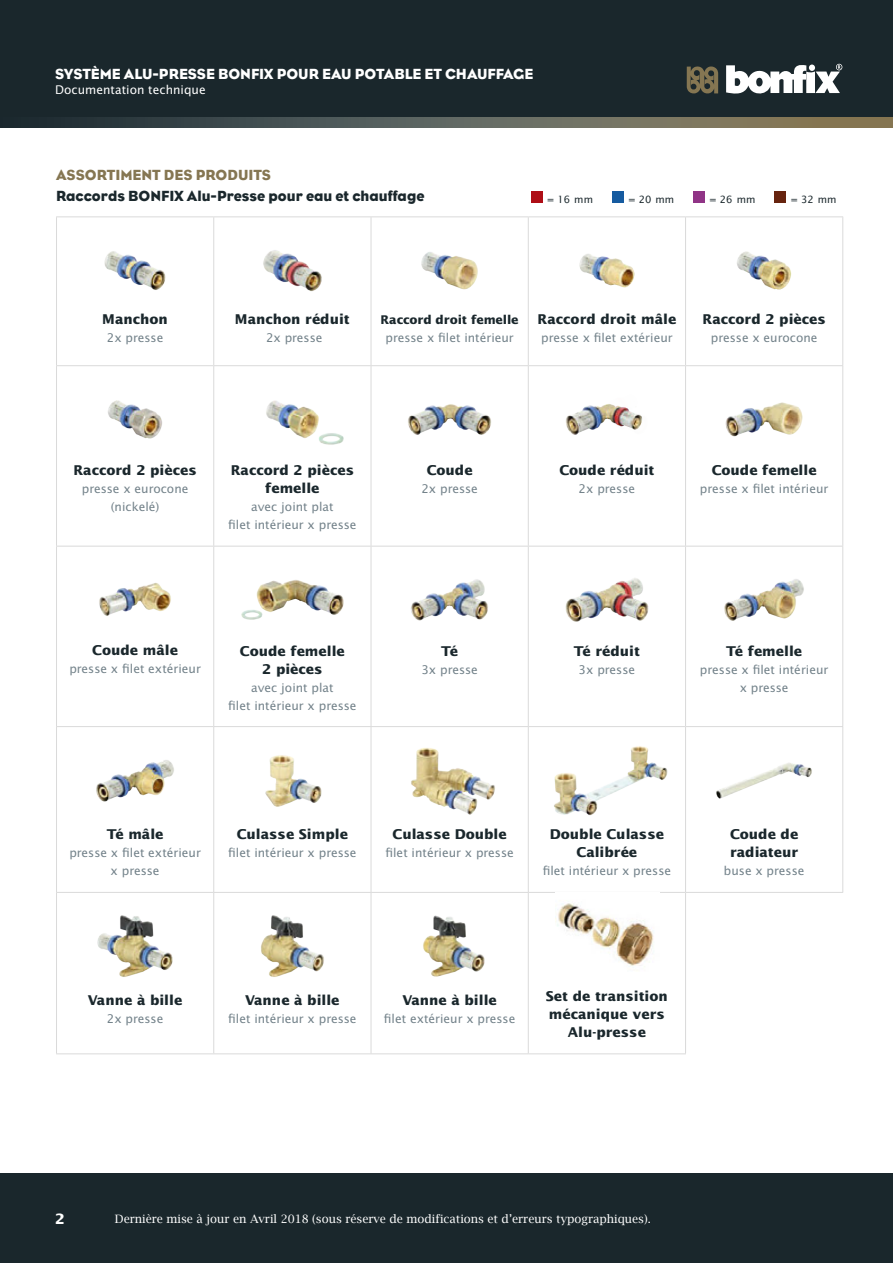
<style>
.page{position:relative;width:893px;height:1263px;background:#fff}
.page>*{position:absolute;margin:0;border:0;box-sizing:border-box;transform-origin:0 0}
.t1{font:15px/21px "Eagle";color:#1a272c}
.t2{font:15px "Eagle";color:#fff}
.t3{font:700 14.25px "Lucida Sans Std";color:#fff}
.t4{font:700 13.5px/18px "Lucida Sans Std";color:#1a272c;text-align:center}
.t5{font:12px/18px "Lucida Sans Std";color:#73828a;text-align:center}
.t6{font:12px "Lucida Sans Std";color:#fff}
.t7{font:11.55px "Lucida Bright";color:#fff}
.t8{font:10.05px "Lucida Sans Std";color:#1a272c}
.s1{color:#857652}
.s2{font-weight:700;color:#1a272c}
</style>
<div class="page">
<svg style="left:0;top:117px;width:885px;height:11px;background:#5a5d54"></svg>
<div style="left:885px;top:21px;width:8px;height:107px;background:#857551"></div>
<div style="left:0;top:1174px;width:893px;height:89px;background:#1a272c"></div>
<div style="left:0;top:0;width:893px;height:117px;background:#1a272c"></div>
<svg style="left:687px;top:66px;width:31px;height:28px"></svg>
<svg style="left:726px;top:64px;width:116px;height:30px"></svg>
<hr style="left:56px;top:216px;width:158px;height:1px;background:#dadada">
<hr style="left:56px;top:217px;width:1px;height:148px;background:#dadada">
<hr style="left:214px;top:216px;width:157px;height:1px;background:#dadada">
<hr style="left:213px;top:217px;width:1px;height:148px;background:#dadada">
<hr style="left:371px;top:216px;width:157px;height:1px;background:#dadada">
<hr style="left:371px;top:217px;width:1px;height:148px;background:#dadada">
<hr style="left:528px;top:216px;width:157px;height:1px;background:#dadada">
<hr style="left:528px;top:217px;width:1px;height:148px;background:#dadada">
<hr style="left:685px;top:216px;width:158px;height:1px;background:#dadada">
<hr style="left:685px;top:217px;width:1px;height:148px;background:#dadada">
<hr style="left:842px;top:217px;width:1px;height:148px;background:#dadada">
<hr style="left:56px;top:365px;width:158px;height:1px;background:#dadada">
<hr style="left:56px;top:366px;width:1px;height:180px;background:#dadada">
<hr style="left:214px;top:365px;width:157px;height:1px;background:#dadada">
<hr style="left:371px;top:365px;width:157px;height:1px;background:#dadada">
<hr style="left:528px;top:365px;width:157px;height:1px;background:#dadada">
<hr style="left:685px;top:365px;width:158px;height:1px;background:#dadada">
<hr style="left:685px;top:366px;width:1px;height:180px;background:#dadada">
<hr style="left:56px;top:546px;width:158px;height:1px;background:#dadada">
<hr style="left:56px;top:546px;width:1px;height:180px;background:#dadada">
<hr style="left:685px;top:546px;width:1px;height:180px;background:#dadada">
<hr style="left:56px;top:726px;width:158px;height:1px;background:#dadada">
<hr style="left:56px;top:727px;width:1px;height:165px;background:#dadada">
<hr style="left:56px;top:892px;width:158px;height:1px;background:#dadada">
<hr style="left:56px;top:893px;width:1px;height:160px;background:#dadada">
<hr style="left:56px;top:1053px;width:158px;height:1px;background:#dadada">
<hr style="left:213px;top:366px;width:1px;height:180px;background:#dadada">
<hr style="left:371px;top:366px;width:1px;height:180px;background:#dadada">
<hr style="left:528px;top:366px;width:1px;height:180px;background:#dadada">
<hr style="left:842px;top:366px;width:1px;height:180px;background:#dadada">
<hr style="left:214px;top:546px;width:157px;height:1px;background:#dadada">
<hr style="left:213px;top:546px;width:1px;height:180px;background:#dadada">
<hr style="left:371px;top:546px;width:157px;height:1px;background:#dadada">
<hr style="left:371px;top:546px;width:1px;height:180px;background:#dadada">
<hr style="left:528px;top:546px;width:157px;height:1px;background:#dadada">
<hr style="left:528px;top:546px;width:1px;height:180px;background:#dadada">
<hr style="left:685px;top:546px;width:158px;height:1px;background:#dadada">
<hr style="left:842px;top:546px;width:1px;height:180px;background:#dadada">
<hr style="left:214px;top:726px;width:157px;height:1px;background:#dadada">
<hr style="left:213px;top:727px;width:1px;height:165px;background:#dadada">
<hr style="left:371px;top:726px;width:157px;height:1px;background:#dadada">
<hr style="left:371px;top:727px;width:1px;height:165px;background:#dadada">
<hr style="left:528px;top:726px;width:157px;height:1px;background:#dadada">
<hr style="left:528px;top:727px;width:1px;height:165px;background:#dadada">
<hr style="left:685px;top:726px;width:158px;height:1px;background:#dadada">
<hr style="left:685px;top:727px;width:1px;height:165px;background:#dadada">
<hr style="left:842px;top:727px;width:1px;height:165px;background:#dadada">
<hr style="left:214px;top:892px;width:157px;height:1px;background:#dadada">
<hr style="left:213px;top:893px;width:1px;height:160px;background:#dadada">
<hr style="left:371px;top:892px;width:157px;height:1px;background:#dadada">
<hr style="left:371px;top:893px;width:1px;height:160px;background:#dadada">
<hr style="left:214px;top:1053px;width:157px;height:1px;background:#dadada">
<hr style="left:371px;top:1053px;width:157px;height:1px;background:#dadada">
<hr style="left:685px;top:892px;width:158px;height:1px;background:#dadada">
<hr style="left:528px;top:892px;width:157px;height:1px;background:#dadada">
<hr style="left:528px;top:893px;width:1px;height:160px;background:#dadada">
<hr style="left:685px;top:893px;width:1px;height:160px;background:#dadada">
<hr style="left:528px;top:1053px;width:158px;height:1px;background:#dadada">
<img style="left:82px;top:217px;width:106px;height:73px">
<img style="left:239px;top:217px;width:107px;height:75px">
<img style="left:396px;top:217px;width:107px;height:73px">
<img style="left:554px;top:217px;width:106px;height:71px">
<img style="left:711px;top:217px;width:106px;height:73px">
<img style="left:108px;top:400px;width:54px;height:39px">
<img style="left:266px;top:400px;width:78px;height:45px">
<img style="left:408px;top:404px;width:83px;height:31px">
<img style="left:565px;top:404px;width:77px;height:31px">
<img style="left:725px;top:402px;width:78px;height:35px">
<img style="left:82px;top:546px;width:106px;height:70px">
<img style="left:239px;top:546px;width:107px;height:74px">
<img style="left:396px;top:546px;width:107px;height:75px">
<img style="left:554px;top:546px;width:106px;height:76px">
<img style="left:711px;top:546px;width:106px;height:75px">
<img style="left:96px;top:760px;width:78px;height:42px">
<img style="left:265px;top:755px;width:57px;height:52px">
<img style="left:411px;top:748px;width:84px;height:67px">
<img style="left:554px;top:746px;width:114px;height:70px">
<img style="left:716px;top:763px;width:96px;height:36px">
<img style="left:97px;top:915px;width:76px;height:62px">
<img style="left:261px;top:915px;width:63px;height:62px">
<img style="left:423px;top:915px;width:62px;height:62px">
<img style="left:557px;top:903px;width:97px;height:63px">
<div style="left:531px;top:191px;width:11px;height:12px;background:#ae0e16"></div>
<div style="left:612px;top:191px;width:12px;height:12px;background:#165ba0"></div>
<div style="left:693px;top:191px;width:12px;height:12px;background:#903486"></div>
<div style="left:774px;top:191px;width:12px;height:12px;background:#67240f"></div>
<p class="t2" style="left:55px;top:65px;width:479px">SYSTÈME ALU-PRESSE BONFIX POUR EAU POTABLE ET CHAUFFAGE</p>
<p class="t6" style="left:55px;top:82px;width:152px">Documentation technique</p>
<p class="t1" style="left:56px;top:165px;width:370px"><span class="s1">ASSORTIMENT DES PRODUITS<br></span>Raccords BONFIX Alu-Presse pour eau et chauffage</p>
<p class="t8" style="left:547px;top:193px;width:47px">= 16 mm</p>
<p class="t8" style="left:629px;top:193px;width:47px">= 20 mm</p>
<p class="t8" style="left:710px;top:193px;width:47px">= 26 mm</p>
<p class="t8" style="left:791px;top:193px;width:47px">= 32 mm</p>
<p class="t4" style="left:102px;top:310px;width:67px">Manchon</p>
<p class="t5" style="left:107px;top:329px;width:58px">2x presse</p>
<p class="t4" style="left:235px;top:310px;width:116px">Manchon réduit</p>
<p class="t5" style="left:266px;top:329px;width:58px">2x presse</p>
<p class="t5" style="left:381px;top:311px;width:140px"><span class="s2">Raccord droit femelle </span>presse x filet intérieur</p>
<p class="t4" style="left:538px;top:310px;width:140px">Raccord droit mâle</p>
<p class="t5" style="left:541px;top:329px;width:133px">presse x filet extérieur</p>
<p class="t4" style="left:702px;top:310px;width:125px">Raccord 2 pièces</p>
<p class="t5" style="left:711px;top:329px;width:108px">presse x eurocone</p>
<p class="t4" style="left:73px;top:461px;width:125px">Raccord 2 pièces</p>
<p class="t5" style="left:82px;top:480px;width:108px">presse x eurocone (nickelé)</p>
<p class="t4" style="left:231px;top:462px;width:125px">Raccord 2 pièces femelle</p>
<p class="t5" style="left:228px;top:498px;width:130px">avec joint plat<br>filet intérieur x presse</p>
<p class="t4" style="left:92px;top:642px;width:87px">Coude mâle</p>
<p class="t5" style="left:69px;top:660px;width:133px">presse x filet extérieur</p>
<p class="t4" style="left:240px;top:642px;width:107px">Coude femelle<br>2 pièces</p>
<p class="t5" style="left:228px;top:678px;width:130px">avec joint plat<br>filet intérieur x presse</p>
<p class="t4" style="left:427px;top:461px;width:47px">Coude</p>
<p class="t5" style="left:421px;top:480px;width:58px">2x presse</p>
<p class="t4" style="left:441px;top:642px;width:18px">Té</p>
<p class="t5" style="left:421px;top:660px;width:58px">3x presse</p>
<p class="t4" style="left:559px;top:461px;width:97px">Coude réduit</p>
<p class="t5" style="left:579px;top:480px;width:58px">2x presse</p>
<p class="t4" style="left:712px;top:461px;width:107px">Coude femelle</p>
<p class="t5" style="left:700px;top:480px;width:130px">presse x filet intérieur</p>
<p class="t4" style="left:574px;top:642px;width:68px">Té réduit</p>
<p class="t5" style="left:579px;top:660px;width:58px">3x presse</p>
<p class="t4" style="left:726px;top:642px;width:78px">Té femelle</p>
<p class="t5" style="left:700px;top:660px;width:130px">presse x filet intérieur x presse</p>
<p class="t4" style="left:107px;top:826px;width:58px">Té mâle</p>
<p class="t5" style="left:69px;top:844px;width:133px">presse x filet extérieur x presse</p>
<p class="t4" style="left:237px;top:826px;width:113px">Culasse Simple</p>
<p class="t5" style="left:228px;top:844px;width:130px">filet intérieur x presse</p>
<p class="t4" style="left:393px;top:826px;width:116px">Culasse Double</p>
<p class="t5" style="left:385px;top:844px;width:130px">filet intérieur x presse</p>
<p class="t4" style="left:550px;top:826px;width:116px">Double Culasse<br>Calibrée</p>
<p class="t5" style="left:543px;top:862px;width:130px">filet intérieur x presse</p>
<p class="t4" style="left:88px;top:992px;width:96px">Vanne à bille</p>
<p class="t5" style="left:107px;top:1010px;width:58px">2x presse</p>
<p class="t4" style="left:245px;top:992px;width:96px">Vanne à bille</p>
<p class="t5" style="left:228px;top:1010px;width:130px">filet intérieur x presse</p>
<p class="t4" style="left:402px;top:992px;width:96px">Vanne à bille</p>
<p class="t5" style="left:384px;top:1010px;width:133px">filet extérieur x presse</p>
<p class="t4" style="left:546px;top:987px;width:124px">Set de transition mécanique vers<br>Alu-presse</p>
<p class="t4" style="left:730px;top:826px;width:70px;text-align:left">Coude de radiateur</p>
<p class="t5" style="left:724px;top:862px;width:82px">buse x presse</p>
<p class="t3" style="left:55px;top:1211px;width:11px">2</p>
<p class="t7" style="left:115px;top:1212px;width:537px">Dernière mise à jour en Avril 2018 (sous réserve de modifications et d’erreurs typographiques).</p>
</div>
